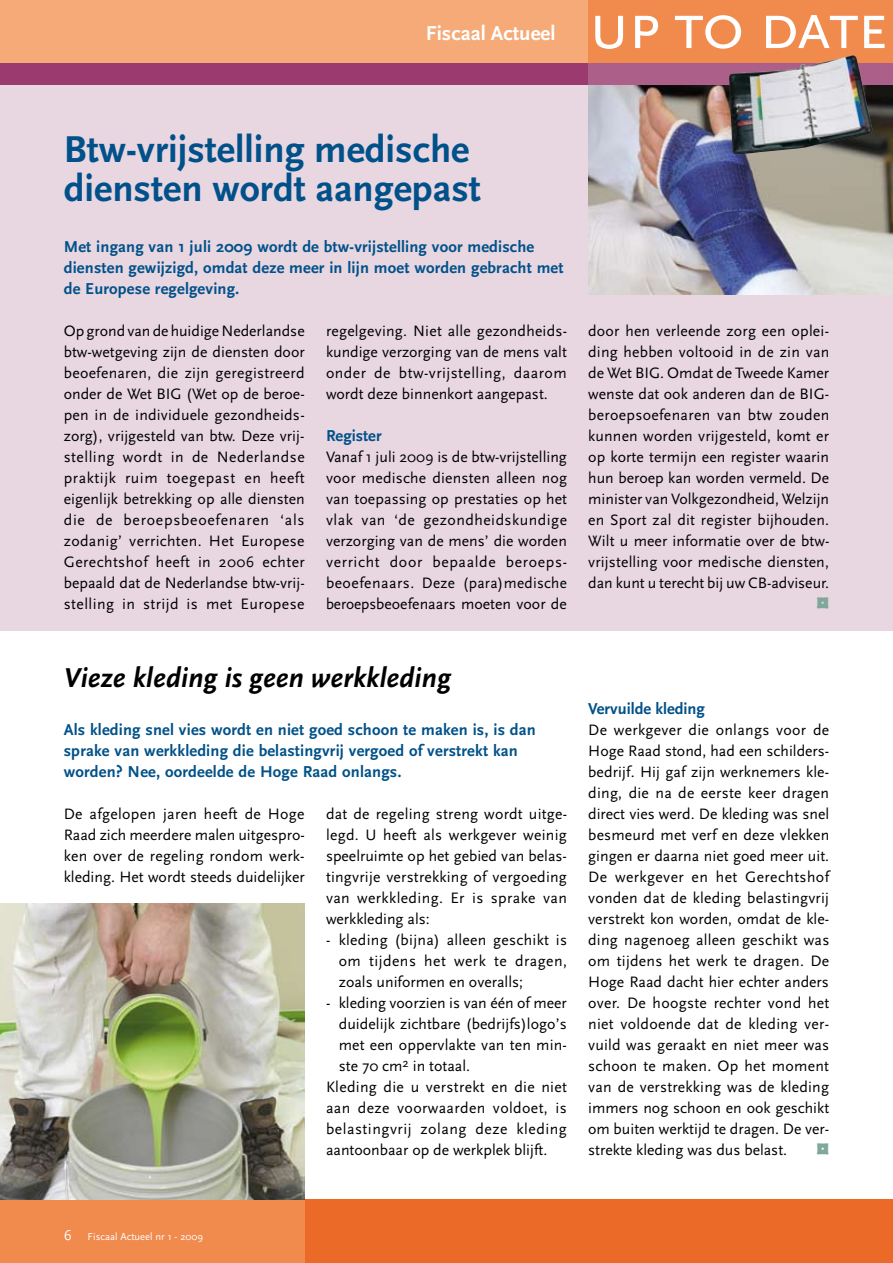
<style>
.page{position:relative;width:893px;height:1263px;background:#fff}
.page>*{position:absolute;margin:0;border:0;box-sizing:border-box;transform-origin:0 0}
.t1{font:67.5px "Scala Sans Caps";letter-spacing:-.04em;color:#fff}
.t2{font:700 39px/39px "Scala Sans";color:#005189}
.t3{font:italic 700 28.5px "Scala Sans";color:#000}
.t4{font:22.5px "Kosmik Glyphs";color:#7fa89a}
.t5{font:700 21px "Scala Sans";color:#fff}
.t6{font:700 16.5px/21px "Scala Sans";letter-spacing:.01em;color:#005189}
.t7{font:15.75px/21px "Scala Sans";letter-spacing:.005em;color:#000;text-align:justify}
.t8{font:15.75px "Scala Sans";letter-spacing:.035em;color:#000}
.t9{font:15.75px "Scala Sans";letter-spacing:.025em;color:#000}
.t10{font:10.5px "Scala Sans";color:#fff}
.s1{font-size:15px}
</style>
<div class="page">
<div style="left:0;top:82px;width:893px;height:548px;background:#e8d6e1"></div>
<img style="left:588px;top:85px;width:305px;height:209px">
<div style="left:305px;top:1199px;width:588px;height:64px;background:#eb6a28"></div>
<div style="left:0;top:1199px;width:305px;height:64px;background:#f08a4d"></div>
<hr style="left:892px;top:1199px;width:1px;height:64px;background:#f08a4d">
<div style="left:0;top:0;width:893px;height:64px;background:#f5aa78"></div>
<div style="left:588px;top:0;width:305px;height:64px;background:#f08a4d"></div>
<div style="left:0;top:64px;width:598px;height:21px;background:#9b3a6f"></div>
<div style="left:588px;top:64px;width:305px;height:21px;background:#ac6089"></div>
<img style="left:729px;top:55px;width:144px;height:100px">
<img style="left:0;top:903px;width:305px;height:296px">
<h3 class="t5" style="left:426px;top:22px;width:131px">Fiscaal Actueel</h3>
<h1 class="t1" style="left:588px;top:-11px;width:302px">up to date</h1>
<h2 class="t2" style="left:64px;top:131px;width:419px">Btw-vrijstelling medische diensten wordt aangepast</h2>
<p class="t6" style="left:64px;top:237px;width:501px">Met ingang van 1 juli 2009 wordt de btw-vrijstelling voor medische diensten gewijzigd, omdat deze meer in lijn moet worden gebracht met de Europese regelgeving.</p>
<p class="t7" style="left:64px;top:321px;width:243px">Op grond van de huidige Nederlandse btw-wetgeving zijn de diensten door beoefenaren, die zijn geregistreerd onder de Wet BIG (Wet op de beroe&shy;pen in de individuele gezondheids&shy;zorg), vrijgesteld van btw. Deze vrij&shy;stelling wordt in de Nederlandse praktijk ruim toegepast en heeft eigenlijk betrekking op alle diensten die de beroepsbeoefenaren ‘als zodanig’ verrichten. Het Europese Gerechtshof heeft in 2006 echter bepaald dat de Nederlandse btw-vrij&shy;stelling in strijd is met Europese</p>
<p class="t7" style="left:326px;top:321px;width:243px">regelgeving. Niet alle gezondheids&shy;kundige verzorging van de mens valt onder de btw-vrijstelling, daarom wordt deze binnenkort aangepast.</p>
<p class="t6" style="left:326px;top:426px;width:57px">Register</p>
<p class="t7" style="left:326px;top:447px;width:243px">Vanaf 1 juli 2009 is de btw-vrijstelling voor medische diensten alleen nog van toepassing op prestaties op het vlak van ‘de gezondheidskundige verzorging van de mens’ die worden verricht door bepaalde beroeps&shy;beoefenaars. Deze (para)medische beroepsbeoefenaars moeten voor de</p>
<h3 class="t3" style="left:64px;top:662px;width:389px">Vieze kleding is geen werkkleding</h3>
<p class="t6" style="left:64px;top:720px;width:474px">Als kleding snel vies wordt en niet goed schoon te maken is, is dan sprake van werkkleding die belastingvrij vergoed of verstrekt kan worden? Nee, oordeelde de Hoge Raad onlangs.</p>
<p class="t7" style="left:64px;top:804px;width:242px">De afgelopen jaren heeft de Hoge Raad zich meerdere malen uitgespro&shy;ken over de regeling rondom werk&shy;kleding. Het wordt steeds duidelijker</p>
<p class="t7" style="left:326px;top:804px;width:243px">dat de regeling streng wordt uitge&shy;legd. U heeft als werkgever weinig speelruimte op het gebied van belas&shy;tingvrije verstrekking of vergoeding van werkkleding. Er is sprake van werkkleding als:</p>
<p class="t7" style="left:339px;top:930px;width:230px;text-indent:-13px">- kleding (bijna) alleen geschikt is om tijdens het werk te dragen, zoals uniformen en overalls;</p>
<p class="t7" style="left:326px;top:993px;width:242px">- kleding voorzien is van één of meer</p>
<p class="t7" style="left:339px;top:1014px;width:230px">duidelijk zichtbare (bedrijfs)logo’s</p>
<p class="t7" style="left:339px;top:1035px;width:230px">met een oppervlakte van ten min-</p>
<p class="t7" style="left:339px;top:1056px;width:133px">ste 70 cm<sup>2</sup> in totaal.</p>
<p class="t7" style="left:326px;top:1077px;width:243px">Kleding die u verstrekt en die niet</p>
<p class="t9" style="left:326px;top:1099px;width:242px">aan deze voorwaarden voldoet, is</p>
<p class="t8" style="left:326px;top:1120px;width:242px">belastingvrij zolang deze kleding</p>
<p class="t7" style="left:326px;top:1140px;width:223px">aantoonbaar op de werkplek blijft.</p>
<p class="t7" style="left:588px;top:321px;width:243px">door hen verleende zorg een oplei&shy;ding hebben voltooid in de zin van de Wet BIG. Omdat de Tweede Kamer wenste dat ook anderen dan de BIG&shy;beroepsoefenaren van btw zouden kunnen worden vrijgesteld, komt er op korte termijn een register waarin hun beroep kan worden vermeld. De minister van Volkgezondheid, Welzijn en Sport zal dit register bijhouden.<br>Wilt u meer informatie over de btw&shy;vrijstelling voor medische diensten, dan kunt u terecht bij uw CB-adviseur.</p>
<h3 class="t4" style="left:816px;top:591px;width:14px">0</h3>
<p class="t6" style="left:588px;top:699px;width:118px">Vervuilde kleding</p>
<p class="t7" style="left:588px;top:720px;width:243px">De werkgever die onlangs voor de Hoge Raad stond, had een schilders&shy;bedrijf. Hij gaf zijn werknemers kle&shy;ding, die na de eerste keer dragen direct vies werd. De kleding was snel besmeurd met verf en deze vlekken gingen er daarna niet goed meer uit.<br>De werkgever en het Gerechtshof vonden dat de kleding belastingvrij verstrekt kon worden, omdat de kle&shy;ding nagenoeg alleen geschikt was om tijdens het werk te dragen. De Hoge Raad dacht hier echter anders over. De hoogste rechter vond het niet voldoende dat de kleding ver&shy;vuild was geraakt en niet meer was schoon te maken. Op het moment van de verstrekking was de kleding immers nog schoon en ook geschikt om buiten werktijd te dragen. De ver&shy;strekte kleding was dus belast.</p>
<h3 class="t4" style="left:816px;top:1137px;width:14px">0</h3>
<p class="t10" style="left:64px;top:1231px;width:141px"><span class="s1">6</span> Fiscaal Actueel nr 1 - 2009</p>
</div>
